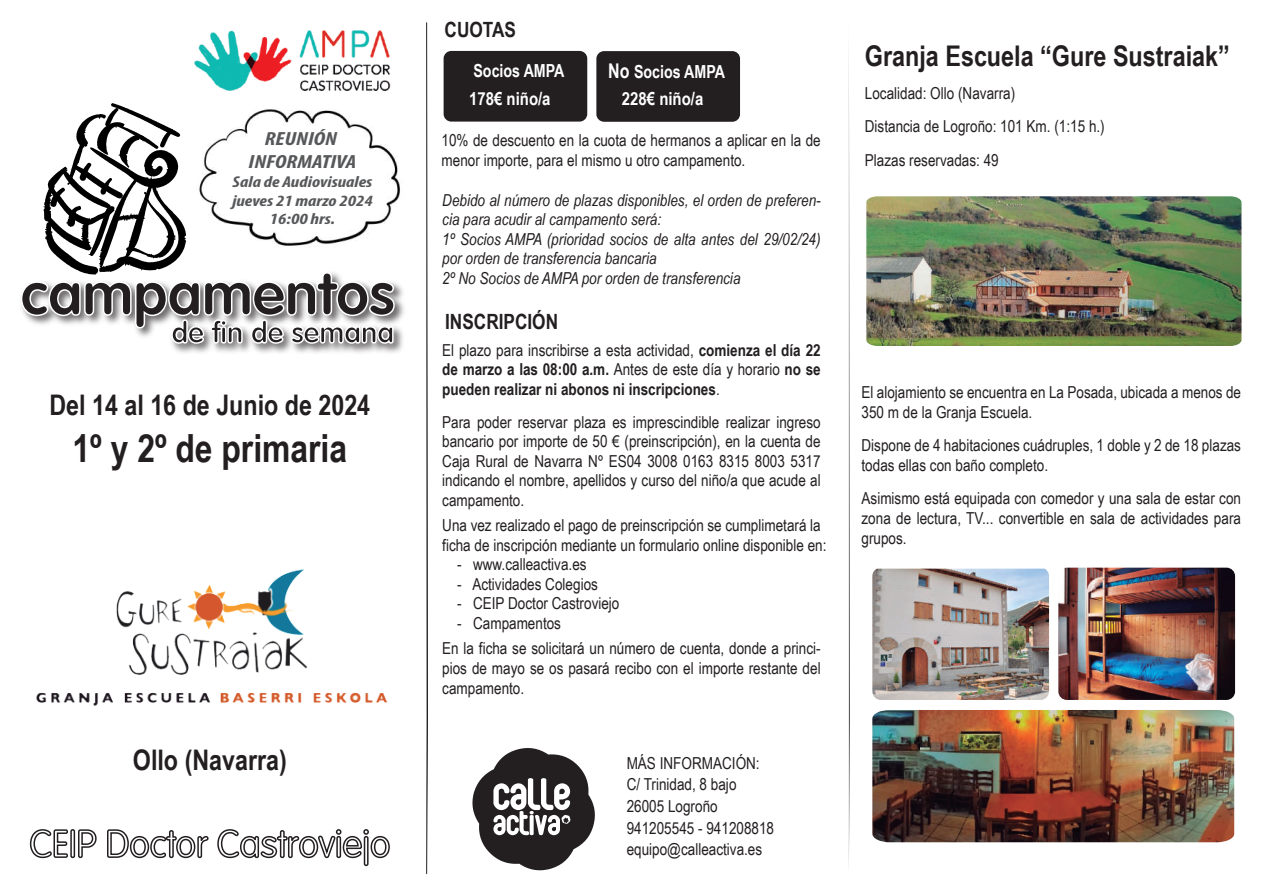
<style>
.page{position:relative;width:1263px;height:893px;background:#fff}
.page>*{position:absolute;margin:0;border:0;box-sizing:border-box;transform-origin:0 0}
.t1{font:700 38.85px "Arial Narrow";color:#231f20}
.t2{font:700 28.5px "Arial Narrow";color:#231f20}
.t3{font:700 28.35px "Arial Narrow";color:#231f20}
.t4{font:700 21px "Arial Narrow";color:#231f20}
.t5{font:italic 700 condensed 19.05px/23px "Myriad Pro";color:#57585a;text-align:center;scale:1.24 1}
.t6{font:700 18px/27.6px "Arial Narrow";color:#fff}
.t7{font:16.5px/19.5px "Arial Narrow";color:#231f20}
.t8{font:italic 16.5px/19.5px "Arial Narrow";color:#231f20}
.t9{font:700 16.5px/19.5px "Arial Narrow";color:#231f20;text-align:justify}
.t10{font:italic 700 condensed 15.75px/18.9px "Myriad Pro";color:#57585a;text-align:center;scale:1.24 1}
.s1{font-size:20.25px}
.s2{font-weight:400}
</style>
<div class="page">
<svg style="left:29px;top:829px;width:68px;height:30px"></svg>
<svg style="left:107px;top:829px;width:102px;height:30px"></svg>
<svg style="left:217px;top:829px;width:173px;height:38px"></svg>
<svg style="left:472px;top:748px;width:123px;height:123px"></svg>
<div style="left:444px;top:51px;width:143px;height:71px;background:#231f20;border-radius:8px"></div>
<div style="left:596px;top:51px;width:144px;height:71px;background:#231f20;border-radius:8px"></div>
<svg style="left:849px;top:131px;width:1px;height:717px"></svg>
<svg style="left:426px;top:22px;width:2px;height:852px"></svg>
<img style="left:395px;top:283px;width:9px;height:31px">
<img style="left:172px;top:314px;width:231px;height:39px">
<svg style="left:21px;top:103px;width:374px;height:242px"></svg>
<img style="left:194px;top:30px;width:196px;height:44px">
<img style="left:190px;top:74px;width:210px;height:196px">
<img style="left:36px;top:569px;width:352px;height:137px">
<img style="left:866px;top:196px;width:375px;height:150px">
<img style="left:872px;top:569px;width:177px;height:131px">
<img style="left:1058px;top:568px;width:177px;height:132px">
<img style="left:872px;top:710px;width:362px;height:132px">
<p class="t5" style="left:249px;top:128px;width:88px">REUNIÓN<br>INFORMATIVA</p>
<p class="t10" style="left:232px;top:172px;width:115px">Sala de Audiovisuales jueves 21 marzo 2024<br>16:00 hrs.</p>
<h3 class="t3" style="left:49px;top:384px;width:322px">Del 14 al 16 de Junio de 2024</h3>
<h1 class="t1" style="left:73px;top:419px;width:276px">1º y 2º de primaria</h1>
<h3 class="t3" style="left:133px;top:738px;width:155px">Ollo (Navarra)</h3>
<p class="t4" style="left:445px;top:14px;width:73px">CUOTAS</p>
<p class="t6" style="left:469px;top:56px;width:97px">Socios AMPA<br>178€ niño/a</p>
<p class="t7" style="left:442px;top:129px;width:381px">10% de descuento en la cuota de hermanos a aplicar en la de menor importe, para el mismo u otro campamento.</p>
<p class="t8" style="left:442px;top:190px;width:380px">Debido al número de plazas disponibles, el orden de preferen&shy;cia para acudir al campamento será:<br>1º Socios AMPA (prioridad socios de alta antes del 29/02/24) por orden de transferencia bancaria<br>2º No Socios de AMPA por orden de transferencia</p>
<p class="t6" style="left:608px;top:56px;width:118px;text-align:center"><span class="s1">No</span> Socios AMPA<br>228€ niño/a</p>
<p class="t4" style="left:445px;top:305px;width:114px">INSCRIPCIÓN</p>
<p class="t9" style="left:442px;top:340px;width:380px"><span class="s2">El plazo para inscribirse a esta actividad,</span> comienza el día 22 de marzo a las 08:00 a.m. <span class="s2">Antes de este día y horario</span> no se pueden realizar ni abonos ni inscripciones<span class="s2">.</span></p>
<p class="t7" style="left:442px;top:412px;width:380px;text-align:justify">Para poder reservar plaza es imprescindible realizar ingreso bancario por importe de 50 € (preinscripción), en la cuenta de Caja Rural de Navarra Nº ES04 3008 0163 8315 8003 5317 indicando el nombre, apellidos y curso del niño/a que acude al campamento.</p>
<p class="t7" style="left:442px;top:515px;width:386px">Una vez realizado el pago de preinscripción se cumplimetará la ficha de inscripción mediante un formulario online disponible en:</p>
<p class="t7" style="left:457px;top:554px;width:131px">- www.calleactiva.es</p>
<p class="t7" style="left:457px;top:574px;width:142px">- Actividades Colegios</p>
<p class="t7" style="left:457px;top:593px;width:164px">- CEIP Doctor Castroviejo</p>
<p class="t7" style="left:442px;top:610px;width:380px;line-height:25.5px;text-indent:15px">- Campamentos<br>En la ficha se solicitará un número de cuenta, donde a princi-</p>
<p class="t7" style="left:442px;top:658px;width:380px">pios de mayo se os pasará recibo con el importe restante del campamento.</p>
<p class="t7" style="left:627px;top:752px;width:149px;line-height:21.6px">MÁS INFORMACIÓN:<br>C/ Trinidad, 8 bajo<br>26005 Logroño<br>941205545 - 941208818 equipo@calleactiva.es</p>
<h2 class="t2" style="left:865px;top:34px;width:367px">Granja Escuela “Gure Sustraiak”</h2>
<p class="t7" style="left:865px;top:76px;width:241px;line-height:33.3px">Localidad: Ollo (Navarra)<br>Distancia de Logroño: 101 Km. (1:15 h.)<br>Plazas reservadas: 49</p>
<p class="t7" style="left:861px;top:382px;width:381px">El alojamiento se encuentra en La Posada, ubicada a menos de<br>350 m de la Granja Escuela.</p>
<p class="t7" style="left:861px;top:435px;width:381px">Dispone de 4 habitaciones cuádruples, 1 doble y 2 de 18 plazas todas ellas con baño completo.</p>
<p class="t7" style="left:861px;top:488px;width:381px;text-align:justify">Asimismo está equipada con comedor y una sala de estar con zona de lectura, TV... convertible en sala de actividades para grupos.</p>
</div>
